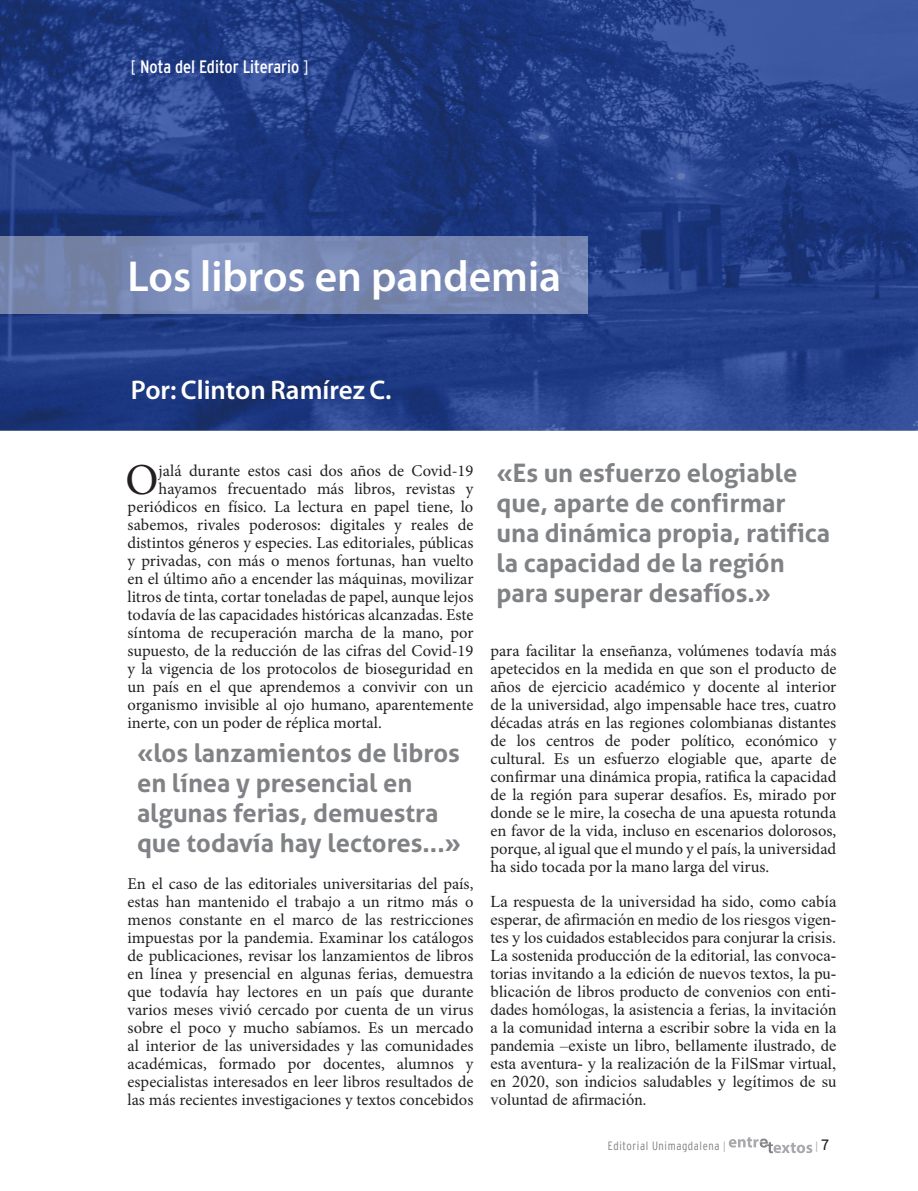
<style>
.page{position:relative;width:918px;height:1191px;background:#fff}
.page>*{position:absolute;margin:0;border:0;box-sizing:border-box;transform-origin:0 0}
.Estilo_de_párrafo_1{font:44.25px "Minion Pro";color:#231f20}
._1_Titulo_Palabras_E{font:600 43.5px "Myriad Pro";color:#fff}
.C__de_texto_Principa{font:600 27px "Myriad Pro";color:#fff}
.Destacados{font:700 25.5px/30px "Aller";color:#808285}
.C__de_texto_Principa-2{font:condensed 18px "Interstate";color:#fff}
.C__de_texto_Principa-3{font:16.5px/18px "Minion Pro";color:#231f20;text-align:justify}
.Estilo_de_párrafo_1-2{font:16.5px "Minion Pro";color:#231f20}
.t1{font:16.5px/18px "Times New Roman";color:#231f20;text-align:justify}
.t2{font:300 condensed 12px "Interstate";letter-spacing:.05em;color:#808285}
.t3{font:10.5px "Interstate Mono Lgt";color:#a8a9ad}
.s1{font-weight:300}
.s2{font-family:"Interstate Mono Lgt";font-weight:400;font-stretch:normal;font-size:10.5px;color:#a8a9ad}
.s3{font-family:"Interstate Cond Mono";font-size:15px;color:#231f20}
</style>
<div class="page">
<svg style="left:729px;top:1137px;width:83px;height:16px"></svg>
<img style="left:0;top:0;width:918px;height:431px">
<svg style="left:0;top:236px;width:587px;height:77px;background:#7888b2"></svg>
<p class="C__de_texto_Principa-2" style="left:131px;top:57px;width:179px"><span class="s1">[</span> Nota del Editor Literario <span class="s1">]</span></p>
<p class="_1_Titulo_Palabras_E" style="left:128px;top:249px;width:435px">Los libros en pandemia</p>
<p class="C__de_texto_Principa" style="left:131px;top:373px;width:262px">Por: Clinton Ramírez C.</p>
<p class="Estilo_de_párrafo_1" style="left:126px;top:450px;width:35px">O</p>
<p class="Estilo_de_párrafo_1-2" style="left:159px;top:459px;width:316px">jalá durante estos casi dos años de Covid-19</p>
<p class="Estilo_de_párrafo_1-2" style="left:159px;top:477px;width:316px">hayamos frecuentado más libros, revistas y</p>
<p class="Estilo_de_párrafo_1-2" style="left:128px;top:495px;width:347px">periódicos en físico. La lectura en papel tiene, lo</p>
<p class="Estilo_de_párrafo_1-2" style="left:128px;top:513px;width:347px">sabemos, rivales poderosos: digitales y reales de</p>
<p class="Estilo_de_párrafo_1-2" style="left:128px;top:531px;width:347px">distintos géneros y especies. Las editoriales, públicas</p>
<p class="Estilo_de_párrafo_1-2" style="left:128px;top:549px;width:347px">y privadas, con más o menos fortunas, han vuelto</p>
<p class="Estilo_de_párrafo_1-2" style="left:128px;top:567px;width:347px">en el último año a encender las máquinas, movilizar</p>
<p class="Estilo_de_párrafo_1-2" style="left:128px;top:585px;width:347px">litros de tinta, cortar toneladas de papel, aunque lejos</p>
<p class="Estilo_de_párrafo_1-2" style="left:128px;top:603px;width:347px">todavía de las capacidades históricas alcanzadas. Este</p>
<p class="Estilo_de_párrafo_1-2" style="left:128px;top:621px;width:347px">síntoma de recuperación marcha de la mano, por</p>
<p class="Estilo_de_párrafo_1-2" style="left:128px;top:639px;width:347px">supuesto, de la reducción de las cifras del Covid-19</p>
<p class="Estilo_de_párrafo_1-2" style="left:128px;top:657px;width:347px">y la vigencia de los protocolos de bioseguridad en</p>
<p class="Estilo_de_párrafo_1-2" style="left:128px;top:675px;width:347px">un país en el que aprendemos a convivir con un</p>
<p class="Estilo_de_párrafo_1-2" style="left:128px;top:693px;width:347px">organismo invisible al ojo humano, aparentemente</p>
<p class="Estilo_de_párrafo_1-2" style="left:128px;top:711px;width:256px">inerte, con un poder de réplica mortal.</p>
<p class="Destacados" style="left:137px;top:738px;width:325px">«los lanzamientos de libros en línea y presencial en algunas ferias, demuestra que todavía hay lectores...»</p>
<p class="C__de_texto_Principa-3" style="left:128px;top:874px;width:347px">En el caso de las editoriales universitarias del país, estas han mantenido el trabajo a un ritmo más o menos constante en el marco de las restricciones impuestas por la pandemia. Examinar los catálogos de publicaciones, revisar los lanzamientos de libros en línea y presencial en algunas ferias, demuestra que todavía hay lectores en un país que durante varios meses vivió cercado por cuenta de un virus sobre el poco y mucho sabíamos. Es un mercado al interior de las universidades y las comunidades académicas, formado por docentes, alumnos y especialistas interesados en leer libros resultados de las más recientes investigaciones y textos concebidos</p>
<p class="Destacados" style="left:497px;top:458px;width:335px">«Es un esfuerzo elogiable que, aparte de confirmar una dinámica propia, ratifica la capacidad de la región para superar desafíos.»</p>
<p class="C__de_texto_Principa-3" style="left:490px;top:641px;width:347px">para facilitar la enseñanza, volúmenes todavía más apetecidos en la medida en que son el producto de años de ejercicio académico y docente al interior de la universidad, algo impensable hace tres, cuatro décadas atrás en las regiones colombianas distantes de los centros de poder político, económico y cultural. Es un esfuerzo elogiable que, aparte de confirmar una dinámica propia, ratifica la capacidad de la región para superar desafíos. Es, mirado por donde se le mire, la cosecha de una apuesta rotunda en favor de la vida, incluso en escenarios dolorosos, porque, al igual que el mundo y el país, la universidad ha sido tocada por la mano larga del virus.</p>
<p class="t1" style="left:490px;top:891px;width:347px">La respuesta de la universidad ha sido, como cabía esperar, de afirmación en medio de los riesgos vigen&shy;tes y los cuidados establecidos para conjurar la crisis.<br>La sostenida producción de la editorial, las convoca&shy;torias invitando a la edición de nuevos textos, la pu&shy;blicación de libros producto de convenios con enti&shy;dades homólogas, la asistencia a ferias, la invitación a la comunidad interna a escribir sobre la vida en la pandemia –existe un libro, bellamente ilustrado, de esta aventura- y la realización de la FilSmar virtual, en 2020, son indicios saludables y legítimos de su voluntad de afirmación.</p>
<p class="t2" style="left:608px;top:1139px;width:120px">Editorial Unimagdalena <span class="s2">|</span></p>
<p class="t3" style="left:815px;top:1140px;width:16px">| <span class="s3">7</span></p>
</div>
